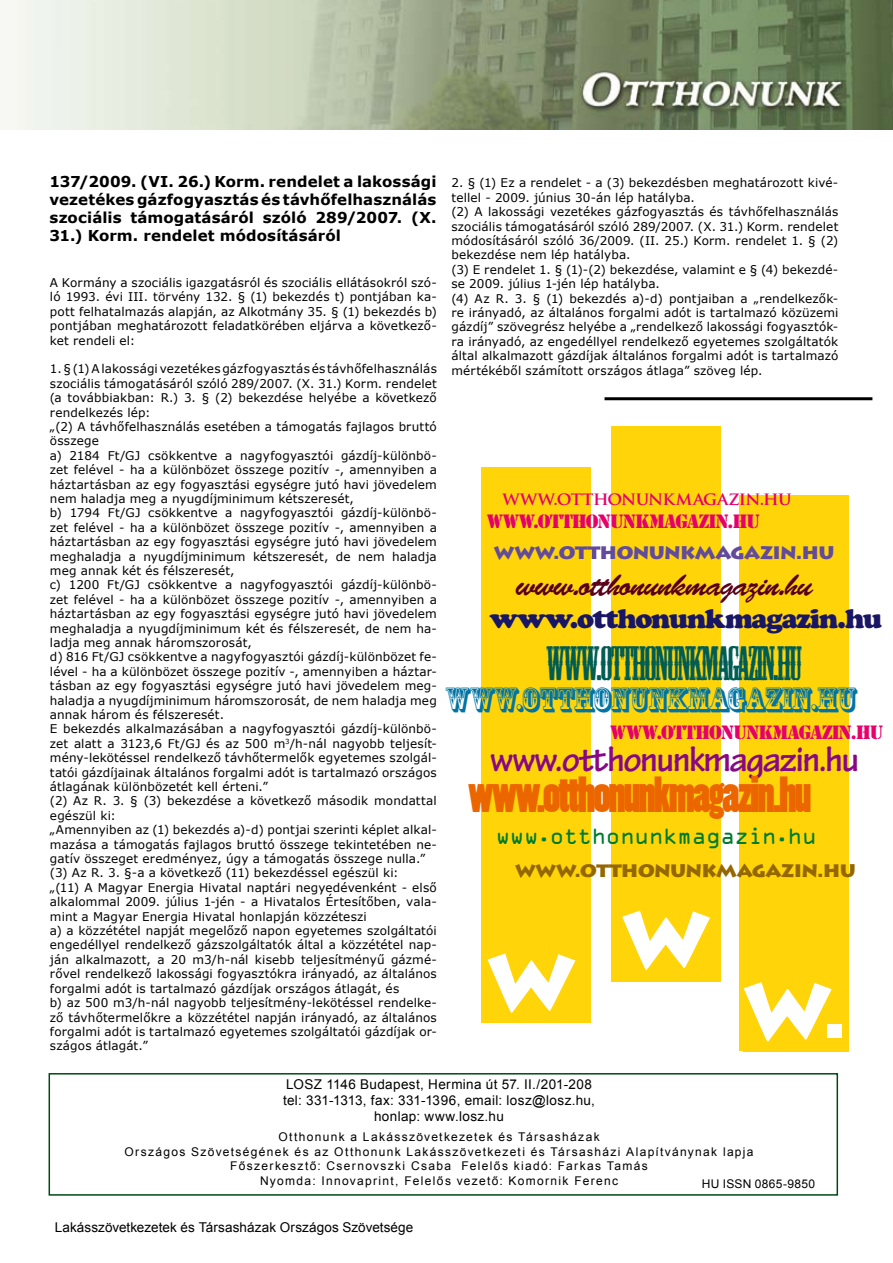
<style>
.page{position:relative;width:893px;height:1263px;background:#fff}
.page>*{position:absolute;margin:0;border:0;box-sizing:border-box;transform-origin:0 0}
.t1{font:900 90px "Lithos Pro";color:#fff}
.t2{font:46.5px "Poplar Std";letter-spacing:-.045em;color:#ec6600}
.t3{font:45px "Mesquite Std";letter-spacing:-.035em;color:#005d54}
.t4{font:700 37.5px "Tekton Pro";letter-spacing:-.04em;color:#870884}
.t5{font:33px "Rosewood Std";letter-spacing:-.02em;color:#0074a4}
.t6{font:31.5px "Brush Script Std";letter-spacing:-.04em;color:#59001a}
.t7{font:27px "Cooper Black Std";letter-spacing:-.04em;color:#191765}
.t8{font:900 21px "Lithos Pro";letter-spacing:-.035em;color:#634b9b}
.t9{font:21px "OCRA Std";letter-spacing:-.04em;color:#007c2b}
.t10{font:900 21px "Lithos Pro";letter-spacing:-.035em;color:#946700}
.t11{font:18px "Stencil Std";letter-spacing:-.055em;color:#e5006b}
.t12{font:700 18px "Trajan Pro";letter-spacing:-.03em;color:#e5006b}
.t13{font:700 15px/18px "Verdana";letter-spacing:.005em;color:#000;text-align:justify}
.t14{font:13.5px/16.2px "Arial";letter-spacing:.015em;color:#000;text-align:center}
.t15{font:12px/14.4px "Verdana";letter-spacing:.01em;color:#000}
.t16{font:12px/14.4px "Arial";letter-spacing:.11em;color:#000;text-align:center}
.t17{font:12px "Arial";letter-spacing:.02em;color:#000}
</style>
<div class="page">
<img style="left:0;top:0;width:893px;height:130px">
<hr style="left:604px;top:397px;width:268px;height:3px;background:#000">
<div style="left:49px;top:1073px;width:789px;height:123px;border:2px solid #004915"></div>
<div style="left:481px;top:467px;width:109px;height:556px;background:#ffd509"></div>
<div style="left:612px;top:426px;width:109px;height:556px;background:#ffd509"></div>
<div style="left:739px;top:495px;width:110px;height:556px;background:#ffd509"></div>
<p class="t13" style="left:50px;top:172px;width:388px">137/2009. (VI. 26.) Korm. rendelet a lakossági vezetékes gázfogyasztás és távhőfelhasználás szociális támogatásáról szóló 289/2007. (X.<br>31.) Korm. rendelet módosításáról</p>
<p class="t15" style="left:50px;top:275px;width:388px;text-align:justify">A Kormány a szociális igazgatásról és szociális ellátásokról szó&shy;ló 1993. évi III. törvény 132. § (1) bekezdés t) pontjában ka&shy;pott felhatalmazás alapján, az Alkotmány 35. § (1) bekezdés b) pontjában meghatározott feladatkörében eljárva a következő&shy;ket rendeli el:</p>
<p class="t15" style="left:50px;top:361px;width:388px">1. § (1) A lakossági vezetékes gázfogyasztás és távhőfelhasználás szociális támogatásáról szóló 289/2007. (X. 31.) Korm. rendelet (a továbbiakban: R.) 3. § (2) bekezdése helyébe a következő rendelkezés lép:<br>„(2) A távhőfelhasználás esetében a támogatás fajlagos bruttó összege<br>a) 2184 Ft/GJ csökkentve a nagyfogyasztói gázdíj-különbö&shy;zet felével - ha a különbözet összege pozitív -, amennyiben a háztartásban az egy fogyasztási egységre jutó havi jövedelem nem haladja meg a nyugdíjminimum kétszeresét,<br>b) 1794 Ft/GJ csökkentve a nagyfogyasztói gázdíj-különbö&shy;zet felével - ha a különbözet összege pozitív -, amennyiben a háztartásban az egy fogyasztási egységre jutó havi jövedelem meghaladja a nyugdíjminimum kétszeresét, de nem haladja meg annak két és félszeresét,<br>c) 1200 Ft/GJ csökkentve a nagyfogyasztói gázdíj-különbö&shy;zet felével - ha a különbözet összege pozitív -, amennyiben a háztartásban az egy fogyasztási egységre jutó havi jövedelem meghaladja a nyugdíjminimum két és félszeresét, de nem ha&shy;ladja meg annak háromszorosát,<br>d) 816 Ft/GJ csökkentve a nagyfogyasztói gázdíj-különbözet fe&shy;lével - ha a különbözet összege pozitív -, amennyiben a háztar&shy;tásban az egy fogyasztási egységre jutó havi jövedelem meg&shy;haladja a nyugdíjminimum háromszorosát, de nem haladja meg annak három és félszeresét.<br>E bekezdés alkalmazásában a nagyfogyasztói gázdíj-különbö&shy;zet alatt a 3123,6 Ft/GJ és az 500 m<sup>3</sup>/h-nál nagyobb teljesít&shy;mény-lekötéssel rendelkező távhőtermelők egyetemes szolgál&shy;tatói gázdíjainak általános forgalmi adót is tartalmazó országos átlagának különbözetét kell érteni.”<br>(2) Az R. 3. § (3) bekezdése a következő második mondattal egészül ki:<br>„Amennyiben az (1) bekezdés a)-d) pontjai szerinti képlet alkal&shy;mazása a támogatás fajlagos bruttó összege tekintetében ne&shy;gatív összeget eredményez, úgy a támogatás összege nulla.” (3) Az R. 3. §-a a következő (11) bekezdéssel egészül ki:<br>„(11) A Magyar Energia Hivatal naptári negyedévenként - első alkalommal 2009. július 1-jén - a Hivatalos Értesítőben, vala&shy;mint a Magyar Energia Hivatal honlapján közzéteszi<br>a) a közzététel napját megelőző napon egyetemes szolgáltatói engedéllyel rendelkező gázszolgáltatók által a közzététel nap&shy;ján alkalmazott, a 20 m3/h-nál kisebb teljesítményű gázmé&shy;rővel rendelkező lakossági fogyasztókra irányadó, az általános forgalmi adót is tartalmazó gázdíjak országos átlagát, és<br>b) az 500 m3/h-nál nagyobb teljesítmény-lekötéssel rendelke&shy;ző távhőtermelőkre a közzététel napján irányadó, az általános forgalmi adót is tartalmazó egyetemes szolgáltatói gázdíjak or&shy;szágos átlagát.”</p>
<p class="t15" style="left:451px;top:175px;width:388px">2. § (1) Ez a rendelet - a (3) bekezdésben meghatározott kivé&shy;tellel - 2009. június 30-án lép hatályba.<br>(2) A lakossági vezetékes gázfogyasztás és távhőfelhasználás szociális támogatásáról szóló 289/2007. (X. 31.) Korm. rendelet módosításáról szóló 36/2009. (II. 25.) Korm. rendelet 1. § (2) bekezdése nem lép hatályba.<br>(3) E rendelet 1. § (1)-(2) bekezdése, valamint e § (4) bekezdé&shy;se 2009. július 1-jén lép hatályba.<br>(4) Az R. 3. § (1) bekezdés a)-d) pontjaiban a „rendelkezők&shy;re irányadó, az általános forgalmi adót is tartalmazó közüzemi gázdíj” szövegrész helyébe a „rendelkező lakossági fogyasztók&shy;ra irányadó, az engedéllyel rendelkező egyetemes szolgáltatók által alkalmazott gázdíjak általános forgalmi adót is tartalmazó mértékéből számított országos átlaga” szöveg lép.</p>
<h3 class="t12" style="left:502px;top:487px;width:291px">WWW.OTTHONUNKMAGAZIN.HU</h3>
<h3 class="t11" style="left:487px;top:509px;width:275px">WWW.OTTHONUNKMAGAZIN.HU</h3>
<h3 class="t8" style="left:494px;top:539px;width:342px">WWW.OTTHONUNKMAGAZIN.HU</h3>
<h3 class="t6" style="left:516px;top:567px;width:298px">www.otthonunkmagazin.hu</h3>
<h3 class="t7" style="left:490px;top:602px;width:394px">www.otthonunkmagazin.hu</h3>
<h3 class="t3" style="left:546px;top:639px;width:257px">WWW.OTTHONUNKMAGAZIN.HU</h3>
<h3 class="t5" style="left:445px;top:680px;width:413px">WWW.OTTHONUNKMAGAZIN.HU</h3>
<h3 class="t11" style="left:610px;top:720px;width:275px">WWW.OTTHONUNKMAGAZIN.HU</h3>
<h3 class="t4" style="left:490px;top:737px;width:371px">www.otthonunkmagazin.hu</h3>
<h2 class="t2" style="left:468px;top:770px;width:344px">www.otthonunkmagazin.hu</h2>
<h3 class="t9" style="left:495px;top:827px;width:323px">www.otthonunkmagazin.hu</h3>
<h3 class="t10" style="left:515px;top:856px;width:342px">WWW.OTTHONUNKMAGAZIN.HU</h3>
<h1 class="t1" style="left:487px;top:921px;width:89px">W</h1>
<h1 class="t1" style="left:621px;top:878px;width:89px">W</h1>
<h1 class="t1" style="left:743px;top:950px;width:106px">W.</h1>
<p class="t14" style="left:283px;top:1076px;width:313px">LOSZ 1146 Budapest, Hermina út 57. II./201-208 tel: 331-1313, fax: 331-1396, email: losz@losz.hu, honlap: www.losz.hu</p>
<p class="t16" style="left:124px;top:1130px;width:631px">Otthonunk a Lakásszövetkezetek és Társasházak<br>Országos Szövetségének és az Otthonunk Lakásszövetkezeti és Társasházi Alapítványnak lapja Főszerkesztő: Csernovszki Csaba Felelős kiadó: Farkas Tamás<br>Nyomda: Innovaprint, Felelős vezető: Komornik Ferenc</p>
<p class="t17" style="left:702px;top:1176px;width:115px">HU ISSN 0865-9850</p>
<p class="t14" style="left:55px;top:1219px;width:360px">Lakásszövetkezetek és Társasházak Országos Szövetsége</p>
</div>
